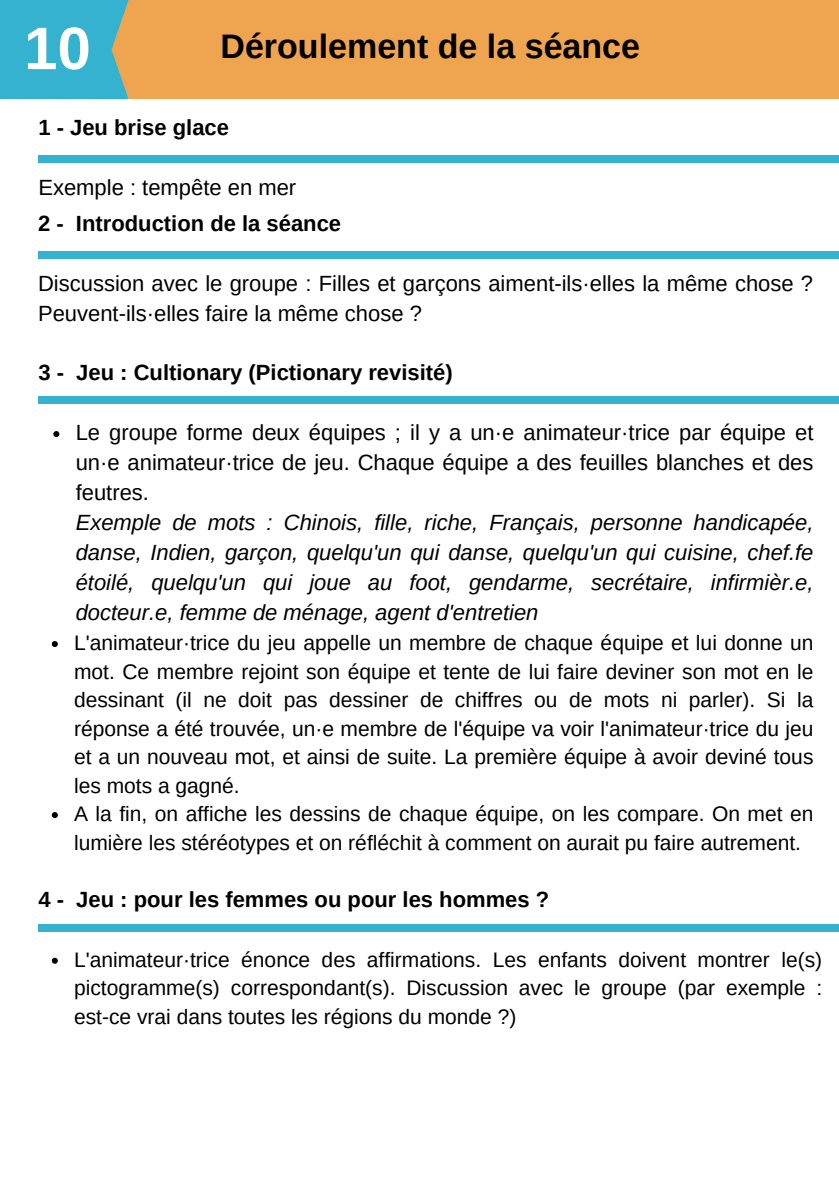
<style>
.page{position:relative;width:839px;height:1191px;background:#fff}
.page>*{position:absolute;margin:0;border:0;box-sizing:border-box;transform-origin:0 0}
.t1{font:700 60px "Arimo";color:#fff}
.t2{font:700 34px "Arimo";color:#000}
.t3{font:22px/30px "Arimo";color:#000}
.t4{font:italic 22px/30px "Arimo";color:#000;text-align:justify}
.t5{font:700 22px "Arimo";color:#000}
.t6{font:21px/28.4px "Arimo";color:#000;text-align:justify}
</style>
<div class="page">
<div style="left:0;top:0;width:838px;height:99px;background:#efa54f"></div>
<svg style="left:53px;top:431px;width:6px;height:6px"></svg>
<svg style="left:52px;top:641px;width:6px;height:6px"></svg>
<svg style="left:52px;top:812px;width:6px;height:6px"></svg>
<div style="left:38px;top:155px;width:800px;height:7px;background:#34b2d0"></div>
<div style="left:38px;top:251px;width:800px;height:7px;background:#34b2d0"></div>
<div style="left:38px;top:924px;width:800px;height:7px;background:#34b2d0"></div>
<div style="left:38px;top:397px;width:800px;height:7px;background:#34b2d0"></div>
<div style="left:0;top:0;width:129px;height:99px;background:#34b2d0"></div>
<svg style="left:52px;top:958px;width:6px;height:6px"></svg>
<p class="t1" style="left:24px;top:15px;width:68px">10</p>
<p class="t2" style="left:220px;top:27px;width:421px">Déroulement de la séance</p>
<h1 class="t5" style="left:38px;top:115px;width:192px">1 - Jeu brise glace</h1>
<h2 class="t3" style="left:38px;top:172px;width:259px">Exemple : tempête en mer</h2>
<p class="t5" style="left:38px;top:211px;width:304px">2 - Introduction de la séance</p>
<h2 class="t3" style="left:38px;top:268px;width:776px">Discussion avec le groupe : Filles et garçons aiment-ils·elles la même chose ?<br>Peuvent-ils·elles faire la même chose ?</h2>
<p class="t5" style="left:38px;top:360px;width:416px">3 - Jeu : Cultionary (Pictionary revisité)</p>
<h2 class="t3" style="left:76px;top:417px;width:739px;text-align:justify">Le groupe forme deux équipes ; il y a un·e animateur·trice par équipe et un·e animateur·trice de jeu. Chaque équipe a des feuilles blanches et des feutres.</h2>
<p class="t4" style="left:76px;top:507px;width:739px">Exemple de mots : Chinois, fille, riche, Français, personne handicapée, danse, Indien, garçon, quelqu'un qui danse, quelqu'un qui cuisine, chef.fe étoilé, quelqu'un qui joue au foot, gendarme, secrétaire, infirmièr.e, docteur.e, femme de ménage, agent d'entretien</p>
<p class="t6" style="left:74px;top:629px;width:741px">L'animateur·trice du jeu appelle un membre de chaque équipe et lui donne un mot. Ce membre rejoint son équipe et tente de lui faire deviner son mot en le dessinant (il ne doit pas dessiner de chiffres ou de mots ni parler). Si la réponse a été trouvée, un·e membre de l'équipe va voir l'animateur·trice du jeu et a un nouveau mot, et ainsi de suite. La première équipe à avoir deviné tous les mots a gagné.</p>
<p class="t6" style="left:74px;top:800px;width:741px">A la fin, on affiche les dessins de chaque équipe, on les compare. On met en lumière les stéréotypes et on réfléchit à comment on aurait pu faire autrement.</p>
<h2 class="t5" style="left:38px;top:887px;width:512px">4 - Jeu : pour les femmes ou pour les hommes ?</h2>
<p class="t6" style="left:74px;top:945px;width:749px">L'animateur·trice énonce des affirmations. Les enfants doivent montrer le(s) pictogramme(s) correspondant(s). Discussion avec le groupe (par exemple : est-ce vrai dans toutes les régions du monde ?)</p>
</div>
